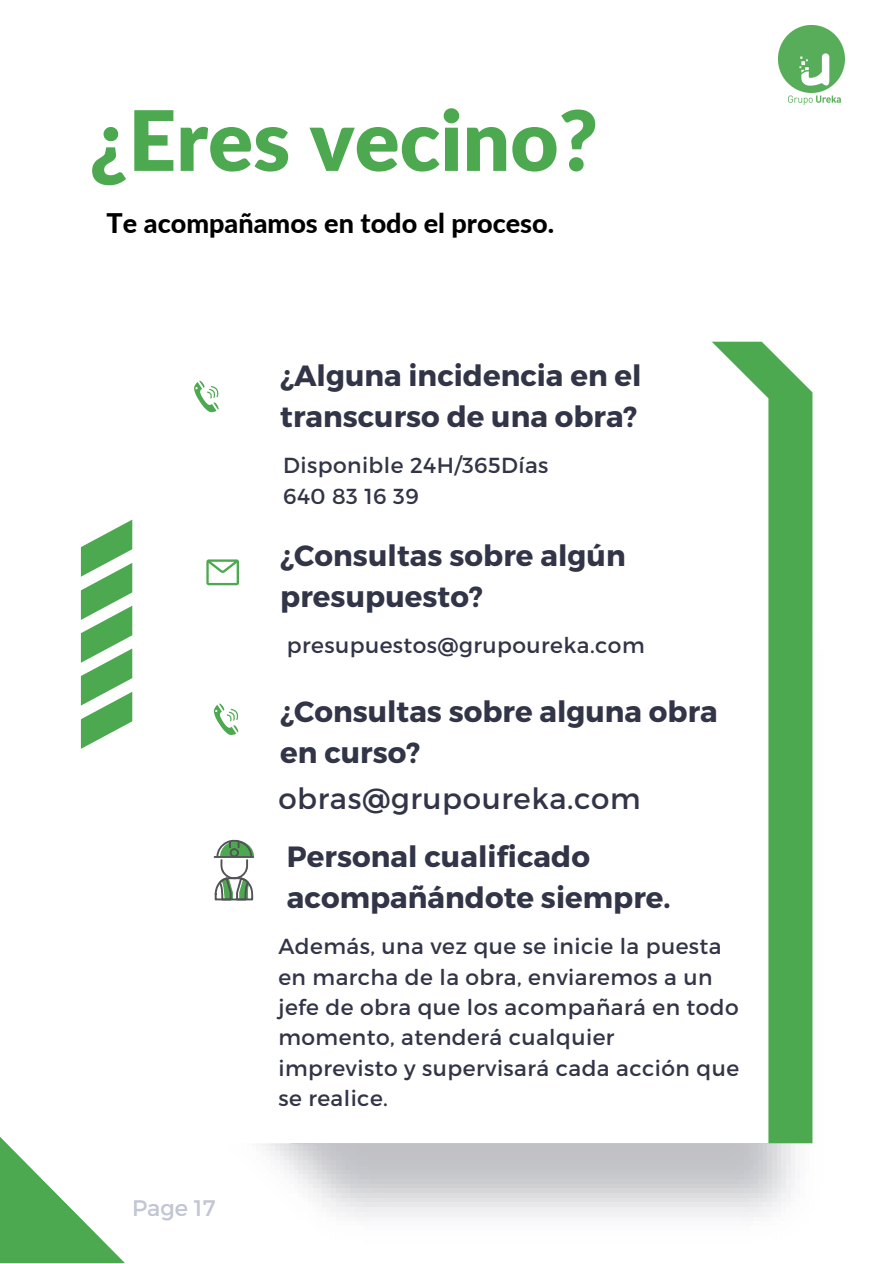
<style>
.page{position:relative;width:893px;height:1264px;background:#fff}
.page>*{position:absolute;margin:0;border:0;box-sizing:border-box;transform-origin:0 0}
.t1{font:900 83.25px "Lato";color:#4ca950}
.t2{font:700 29.25px/40.5px "Montserrat";color:#323547}
.t3{font:29.25px "Montserrat";letter-spacing:.02em;color:#323547}
.t4{font:800 27px "Lato";color:#000}
.t5{font:22.5px "Montserrat";color:#c2c5d4}
.t6{font:21.75px/30.3px "Montserrat";letter-spacing:.02em;color:#323547}
</style>
<div class="page">
<img style="left:778px;top:26px;width:66px;height:79px">
<svg style="left:768px;top:348px;width:44px;height:795px;background:#57ae5b"></svg>
<svg style="left:81px;top:520px;width:51px;height:228px"></svg>
<svg style="left:206px;top:559px;width:33px;height:26px"></svg>
<svg style="left:194px;top:381px;width:25px;height:31px"></svg>
<svg style="left:214px;top:703px;width:24px;height:32px"></svg>
<svg style="left:214px;top:839px;width:40px;height:61px"></svg>
<svg style="left:0;top:1137px;width:124px;height:125px"></svg>
<h1 class="t1" style="left:89px;top:89px;width:510px">¿Eres vecino?</h1>
<p class="t4" style="left:107px;top:206px;width:449px">Te acompañamos en todo el proceso.</p>
<h2 class="t2" style="left:280px;top:354px;width:363px">¿Alguna incidencia en el transcurso de una obra?</h2>
<p class="t6" style="left:283px;top:449px;width:267px">Disponible 24H/365Días<br>640 83 16 39</p>
<h2 class="t2" style="left:280px;top:534px;width:347px">¿Consultas sobre algún presupuesto?</h2>
<p class="t6" style="left:287px;top:629px;width:359px">presupuestos@grupoureka.com</p>
<h2 class="t2" style="left:280px;top:690px;width:439px">¿Consultas sobre alguna obra en curso?</h2>
<h2 class="t3" style="left:278px;top:780px;width:363px">obras@grupoureka.com</h2>
<h2 class="t2" style="left:287px;top:835px;width:385px">Personal cualificado acompañándote siempre.</h2>
<p class="t5" style="left:132px;top:1193px;width:85px">Page 17</p>
<p class="t6" style="left:278px;top:930px;width:462px">Además, una vez que se inicie la puesta en marcha de la obra, enviaremos a un jefe de obra que los acompañará en todo momento, atenderá cualquier imprevisto y supervisará cada acción que se realice.</p>
</div>
